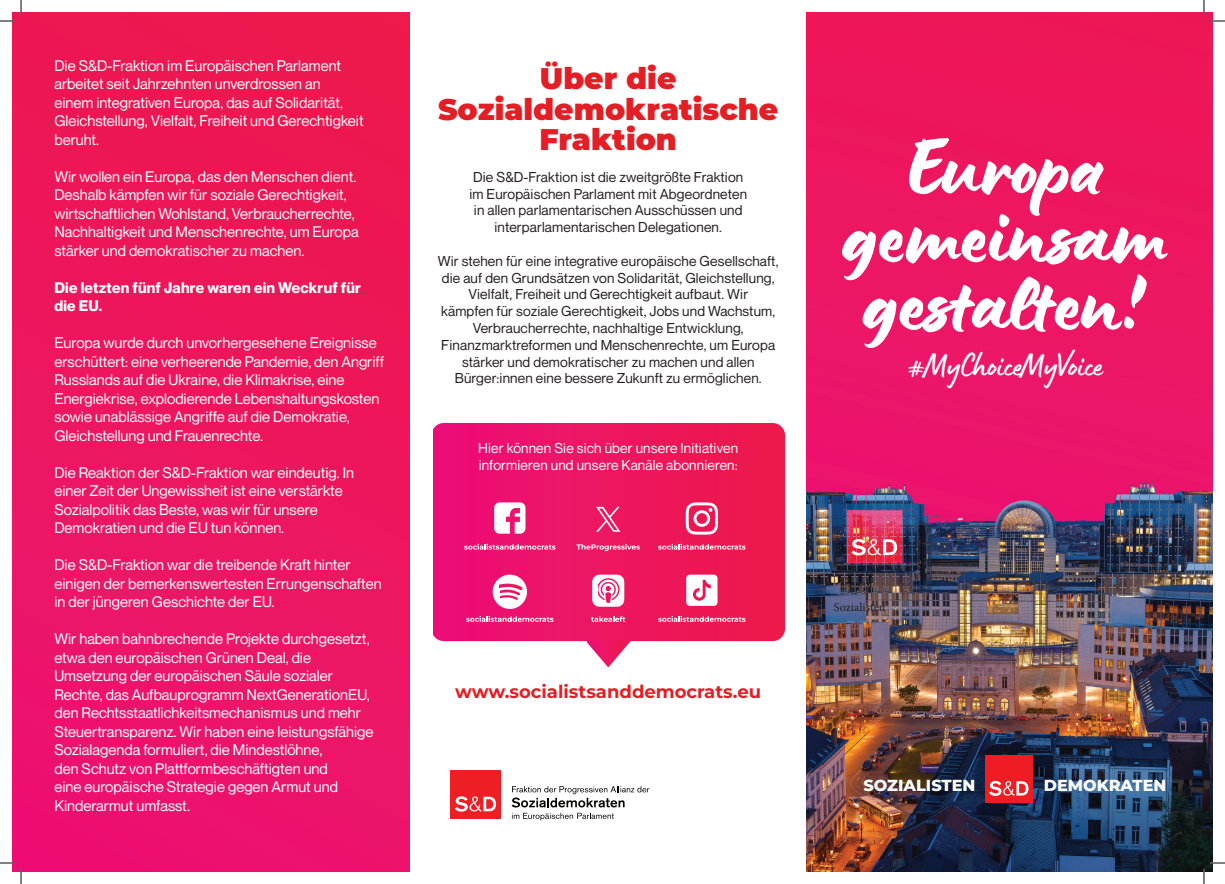
<style>
.page{position:relative;width:1225px;height:884px;background:#fff}
.page>*{position:absolute;margin:0;border:0;box-sizing:border-box;transform-origin:0 0}
.t1{font:88.1px/67.7px "Lumios Brush";color:#fff;text-align:center}
.t2{font:33.9px "Lumios Marker";color:#fff}
.t3{font:900 29.8px/30.3px "Montserrat";color:#e31e24;text-align:center}
.t4{font:700 18px "Montserrat";color:#e31e24}
.t5{font:800 16px "Montserrat";color:#fff}
.t6{font:15px/18.5px "Neue Montreal";color:#fff}
.t7{font:700 15px/18.5px "Neue Montreal";letter-spacing:.02em;color:#fff}
.t8{font:14px/16.8px "Neue Montreal";letter-spacing:.01em;color:#231f20;text-align:center}
.t9{font:14px/16.8px "Neue Montreal";letter-spacing:.01em;color:#fff}
.t10{font:12px "Minion Pro";color:#231f20}
</style>
<div class="page">
<img style="left:806px;top:12px;width:406px;height:859px">
<div style="left:985px;top:755px;width:47px;height:48px;background:#ee1d23"></div>
<svg style="left:989px;top:781px;width:39px;height:15px"></svg>
<div style="left:12px;top:12px;width:397px;height:859px;background:linear-gradient(to bottom,#ed184e,#ec1370)"></div>
<svg style="left:433px;top:423px;width:351px;height:218px;background:#ec1461"></svg>
<svg style="left:466px;top:616px;width:87px;height:6px"></svg>
<div style="left:492px;top:575px;width:35px;height:34px;background:#fff;border-radius:50%"></div>
<svg style="left:499px;top:584px;width:23px;height:16px"></svg>
<svg style="left:658px;top:616px;width:87px;height:6px"></svg>
<svg style="left:686px;top:575px;width:31px;height:31px"></svg>
<svg style="left:585px;top:616px;width:45px;height:51px"></svg>
<svg style="left:592px;top:575px;width:32px;height:32px"></svg>
<svg style="left:494px;top:502px;width:31px;height:32px"></svg>
<svg style="left:576px;top:544px;width:63px;height:7px"></svg>
<svg style="left:464px;top:544px;width:91px;height:6px"></svg>
<svg style="left:685px;top:502px;width:32px;height:33px"></svg>
<svg style="left:658px;top:544px;width:87px;height:6px"></svg>
<svg style="left:596px;top:507px;width:24px;height:25px"></svg>
<svg style="left:512px;top:813px;width:101px;height:8px"></svg>
<div style="left:450px;top:770px;width:50px;height:48px;background:#ed1f25"></div>
<svg style="left:455px;top:796px;width:41px;height:16px"></svg>
<svg style="left:511px;top:786px;width:138px;height:21px"></svg>
<svg style="left:0;top:0;width:22px;height:22px"></svg>
<svg style="left:0;top:862px;width:22px;height:22px"></svg>
<svg style="left:1202px;top:0;width:22px;height:22px"></svg>
<svg style="left:1202px;top:862px;width:22px;height:22px"></svg>
<p class="t6" style="left:54px;top:56px;width:311px">Die S&amp;D-Fraktion im Europäischen Parlament arbeitet seit Jahrzehnten unverdrossen an<br>einem integrativen Europa, das auf Solidarität, Gleichstellung, Vielfalt, Freiheit und Gerechtigkeit beruht.</p>
<p class="t6" style="left:54px;top:167px;width:306px">Wir wollen ein Europa, das den Menschen dient.<br>Deshalb kämpfen wir für soziale Gerechtigkeit, wirtschaftlichen Wohlstand, Verbraucherrechte, Nachhaltigkeit und Menschenrechte, um Europa stärker und demokratischer zu machen.</p>
<p class="t7" style="left:54px;top:278px;width:308px">Die letzten fünf Jahre waren ein Weckruf für die EU.</p>
<p class="t6" style="left:54px;top:334px;width:331px">Europa wurde durch unvorhergesehene Ereignisse erschüttert: eine verheerende Pandemie, den Angriff Russlands auf die Ukraine, die Klimakrise, eine Energiekrise, explodierende Lebenshaltungskosten sowie unablässige Angriffe auf die Demokratie, Gleichstellung und Frauenrechte.</p>
<p class="t6" style="left:54px;top:463px;width:301px">Die Reaktion der S&amp;D-Fraktion war eindeutig. In einer Zeit der Ungewissheit ist eine verstärkte Sozialpolitik das Beste, was wir für unsere Demokratien und die EU tun können.</p>
<p class="t6" style="left:54px;top:556px;width:329px">Die S&amp;D-Fraktion war die treibende Kraft hinter einigen der bemerkenswertesten Errungenschaften in der jüngeren Geschichte der EU.</p>
<p class="t6" style="left:54px;top:630px;width:320px">Wir haben bahnbrechende Projekte durchgesetzt, etwa den europäischen Grünen Deal, die Umsetzung der europäischen Säule sozialer Rechte, das Aufbauprogramm NextGenerationEU, den Rechtsstaatlichkeitsmechanismus und mehr Steuertransparenz. Wir haben eine leistungsfähige Sozialagenda formuliert, die Mindestlöhne,<br>den Schutz von Plattformbeschäftigten und<br>eine europäische Strategie gegen Armut und Kinderarmut umfasst.</p>
<h3 class="t3" style="left:438px;top:62px;width:342px">Über die<br>Sozialdemokratische<br>Fraktion</h3>
<p class="t8" style="left:469px;top:169px;width:279px">Die S&amp;D-Fraktion ist die zweitgrößte Fraktion im Europäischen Parlament mit Abgeordneten in allen parlamentarischen Ausschüssen und interparlamentarischen Delegationen.</p>
<p class="t8" style="left:438px;top:253px;width:342px">Wir stehen für eine integrative europäische Gesellschaft, die auf den Grundsätzen von Solidarität, Gleichstellung, Vielfalt, Freiheit und Gerechtigkeit aufbaut. Wir<br>kämpfen für soziale Gerechtigkeit, Jobs und Wachstum, Verbraucherrechte, nachhaltige Entwicklung, Finanzmarktreformen und Menschenrechte, um Europa stärker und demokratischer zu machen und allen Bürger:innen eine bessere Zukunft zu ermöglichen.</p>
<p class="t9" style="left:478px;top:439px;width:261px">Hier können Sie sich über unsere Initiativen informieren und unsere Kanäle abonnieren:</p>
<p class="t4" style="left:455px;top:678px;width:307px">www.socialistsanddemocrats.eu</p>
<h1 class="t1" style="left:842px;top:131px;width:327px">Europa gemeinsam gestalten!</h1>
<h2 class="t2" style="left:908px;top:344px;width:196px">#MyChoiceMyVoice</h2>
<p class="t10" style="left:833px;top:599px;width:53px">Sozialisten</p>
<p class="t5" style="left:863px;top:773px;width:113px">SOZIALISTEN</p>
<p class="t5" style="left:1043px;top:773px;width:124px">DEMOKRATEN</p>
</div>
